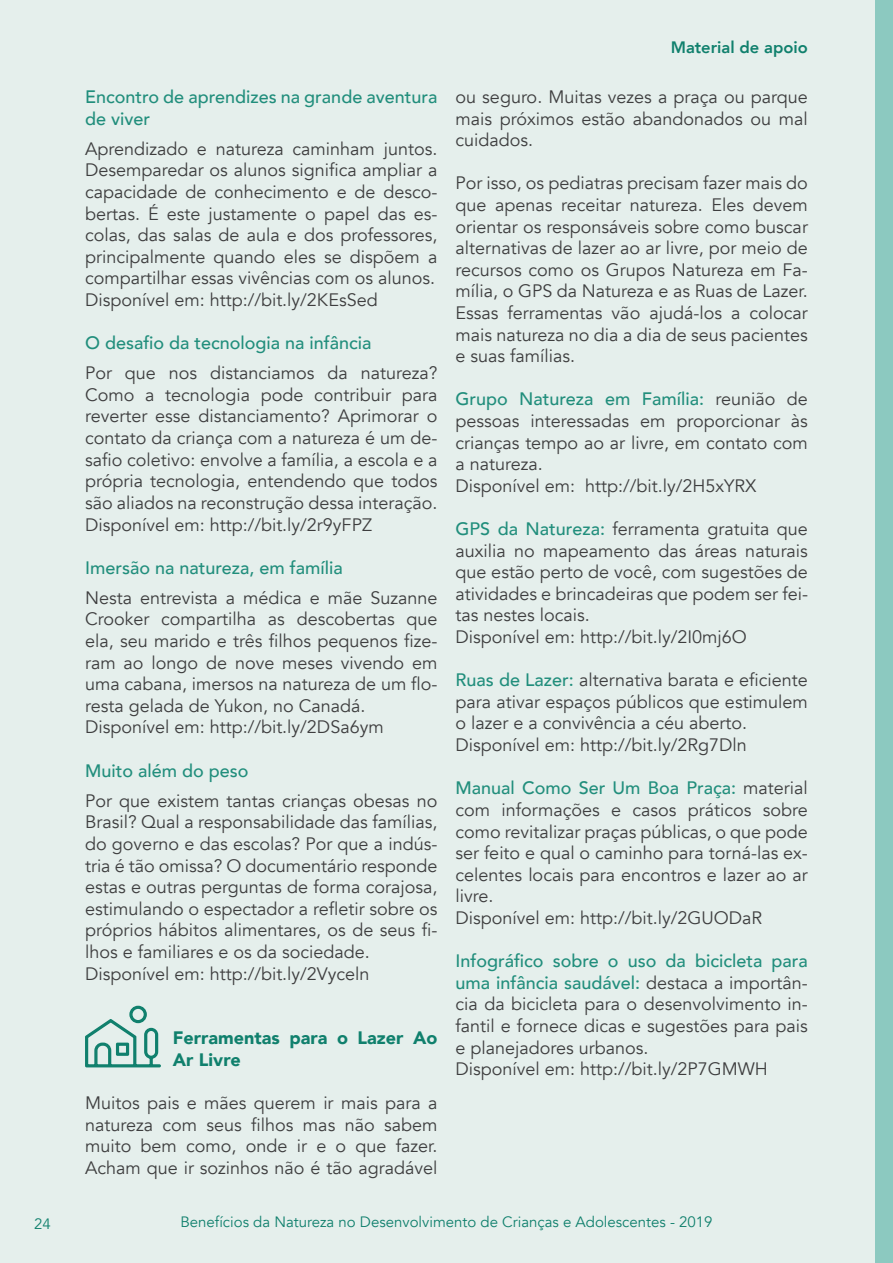
<style>
.page{position:relative;width:893px;height:1263px;background:#e5efec}
.page>*{position:absolute;margin:0;border:0;box-sizing:border-box;transform-origin:0 0}
.t1{font:18px/21.6px "Avenir";color:#3e3e3f}
.t2{font:500 18px/21.6px "Avenir";color:#218e7c}
.t3{font:900 18px/21.6px "Avenir";color:#10806d}
.t4{font:800 16.5px "Avenir";color:#10806d}
.t5{font:15px "Avenir";color:#10806d}
.s1{font-weight:500;color:#218e7c}
</style>
<div class="page">
<div style="left:875px;top:0;width:18px;height:1263px;background:#8cc9c0"></div>
<svg style="left:85px;top:1005px;width:76px;height:63px"></svg>
<p class="t2" style="left:85px;top:85px;width:354px">Encontro de aprendizes na grande aventura de viver</p>
<p class="t1" style="left:85px;top:138px;width:354px">Aprendizado e natureza caminham juntos.<br>Desemparedar os alunos significa ampliar a capacidade de conhecimento e de desco&shy;bertas. É este justamente o papel das es&shy;colas, das salas de aula e dos professores, principalmente quando eles se dispõem a compartilhar essas vivências com os alunos.<br>Disponível em: http://bit.ly/2KEsSed</p>
<p class="t2" style="left:85px;top:331px;width:288px">O desafio da tecnologia na infância</p>
<p class="t1" style="left:85px;top:363px;width:354px;text-align:justify">Por que nos distanciamos da natureza?<br>Como a tecnologia pode contribuir para reverter esse distanciamento? Aprimorar o contato da criança com a natureza é um de&shy;safio coletivo: envolve a família, a escola e a própria tecnologia, entendendo que todos são aliados na reconstrução dessa interação.<br>Disponível em: http://bit.ly/2r9yFPZ</p>
<p class="t2" style="left:85px;top:556px;width:259px">Imersão na natureza, em família</p>
<p class="t1" style="left:85px;top:587px;width:354px">Nesta entrevista a médica e mãe Suzanne Crooker compartilha as descobertas que ela, seu marido e três filhos pequenos fize&shy;ram ao longo de nove meses vivendo em uma cabana, imersos na natureza de um flo&shy;resta gelada de Yukon, no Canadá.<br>Disponível em: http://bit.ly/2DSa6ym</p>
<p class="t2" style="left:85px;top:758px;width:165px">Muito além do peso</p>
<p class="t1" style="left:85px;top:790px;width:354px">Por que existem tantas crianças obesas no Brasil? Qual a responsabilidade das famílias, do governo e das escolas? Por que a indús&shy;tria é tão omissa? O documentário responde estas e outras perguntas de forma corajosa, estimulando o espectador a refletir sobre os próprios hábitos alimentares, os de seus fi&shy;lhos e familiares e os da sociedade.<br>Disponível em: http://bit.ly/2Vyceln</p>
<p class="t3" style="left:173px;top:1027px;width:266px">Ferramentas para o Lazer Ao<br>Ar Livre</p>
<p class="t1" style="left:85px;top:1092px;width:354px;text-align:justify">Muitos pais e mães querem ir mais para a natureza com seus filhos mas não sabem muito bem como, onde ir e o que fazer.<br>Acham que ir sozinhos não é tão agradável</p>
<p class="t4" style="left:671px;top:34px;width:139px">Material de apoio</p>
<p class="t1" style="left:455px;top:86px;width:354px;text-align:justify">ou seguro. Muitas vezes a praça ou parque mais próximos estão abandonados ou mal cuidados.</p>
<p class="t1" style="left:455px;top:173px;width:354px;text-align:justify">Por isso, os pediatras precisam fazer mais do que apenas receitar natureza. Eles devem orientar os responsáveis sobre como buscar alternativas de lazer ao ar livre, por meio de recursos como os Grupos Natureza em Fa&shy;mília, o GPS da Natureza e as Ruas de Lazer.<br>Essas ferramentas vão ajudá-los a colocar mais natureza no dia a dia de seus pacientes e suas famílias.</p>
<p class="t1" style="left:455px;top:389px;width:354px"><span class="s1">Grupo Natureza em Família:</span> reunião de pessoas interessadas em proporcionar às crianças tempo ao ar livre, em contato com a natureza.<br>Disponível em: http://bit.ly/2H5xYRX</p>
<p class="t1" style="left:455px;top:518px;width:354px"><span class="s1">GPS da Natureza:</span> ferramenta gratuita que auxilia no mapeamento das áreas naturais que estão perto de você, com sugestões de atividades e brincadeiras que podem ser fei&shy;tas nestes locais.<br>Disponível em: http://bit.ly/2I0mj6O</p>
<p class="t1" style="left:455px;top:670px;width:354px"><span class="s1">Ruas de Lazer:</span> alternativa barata e eficiente para ativar espaços públicos que estimulem o lazer e a convivência a céu aberto.<br>Disponível em: http://bit.ly/2Rg7Dln</p>
<p class="t1" style="left:455px;top:778px;width:354px"><span class="s1">Manual Como Ser Um Boa Praça:</span> material com informações e casos práticos sobre como revitalizar praças públicas, o que pode ser feito e qual o caminho para torná-las ex&shy;celentes locais para encontros e lazer ao ar livre.<br>Disponível em: http://bit.ly/2GUODaR</p>
<p class="t1" style="left:455px;top:950px;width:354px"><span class="s1">Infográfico sobre o uso da bicicleta para uma infância saudável:</span> destaca a importân&shy;cia da bicicleta para o desenvolvimento in&shy;fantil e fornece dicas e sugestões para pais e planejadores urbanos.<br>Disponível em: http://bit.ly/2P7GMWH</p>
<p class="t5" style="left:34px;top:1215px;width:18px">24</p>
<p class="t5" style="left:180px;top:1213px;width:534px">Benefícios da Natureza no Desenvolvimento de Crianças e Adolescentes - 2019</p>
</div>
